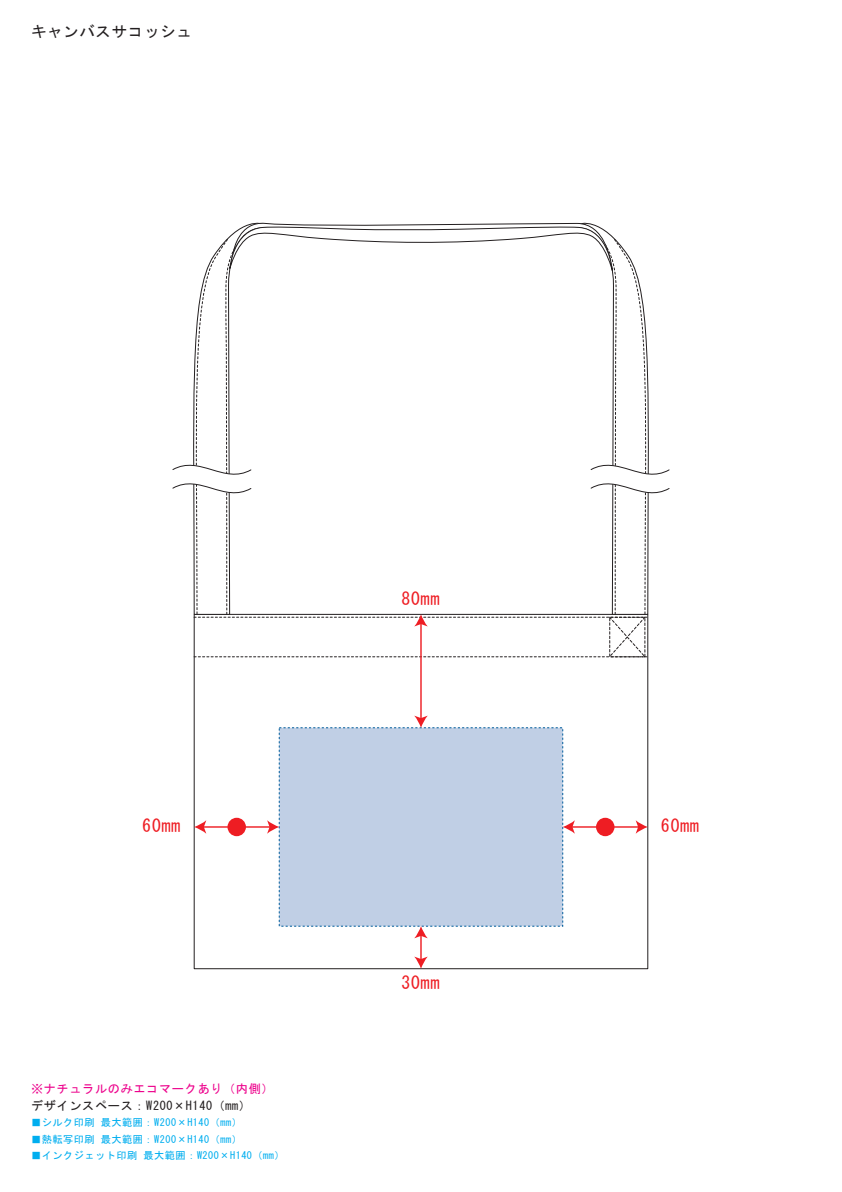
<style>
.page{position:relative;width:842px;height:1192px;background:#fff}
.page>*{position:absolute;margin:0;border:0;box-sizing:border-box;transform-origin:0 0}
.t1{font:17.7px "MS Gothic";letter-spacing:.05em;color:#ee1d23}
.t2{font:15.4px "MS Gothic";letter-spacing:.05em;color:#231f20}
.t3{font:12.2px "MS Gothic";letter-spacing:.05em;color:#231f20}
.t4{font:12.2px "MS Gothic";letter-spacing:.05em;color:#ed028c}
.t5{font:10.2px "MS Gothic";letter-spacing:.05em;color:#00aeef}
</style>
<div class="page">
<div style="left:194px;top:614px;width:454px;height:355px;background:#fff;border:1px solid #231f20"></div>
<div style="left:279px;top:728px;width:284px;height:198px;background:#c0cfe5"></div>
<hr style="left:420px;top:623px;width:2px;height:96px;background:#ee1d23">
<svg style="left:172px;top:222px;width:498px;height:436px"></svg>
<svg style="left:414px;top:716px;width:14px;height:12px"></svg>
<hr style="left:420px;top:935px;width:2px;height:25px;background:#ee1d23">
<svg style="left:414px;top:926px;width:14px;height:12px"></svg>
<svg style="left:414px;top:957px;width:14px;height:12px"></svg>
<div style="left:227px;top:818px;width:19px;height:18px;background:#ee1d23;border-radius:50%"></div>
<hr style="left:203px;top:826px;width:68px;height:2px;background:#ee1d23">
<svg style="left:267px;top:820px;width:12px;height:14px"></svg>
<svg style="left:194px;top:820px;width:12px;height:14px"></svg>
<div style="left:596px;top:818px;width:18px;height:18px;background:#ee1d23;border-radius:50%"></div>
<hr style="left:571px;top:826px;width:68px;height:2px;background:#ee1d23">
<svg style="left:636px;top:820px;width:12px;height:14px"></svg>
<svg style="left:563px;top:820px;width:12px;height:14px"></svg>
<h2 class="t2" style="left:31px;top:24px;width:162px">キャンバスサコッシュ</h2>
<h1 class="t1" style="left:401px;top:590px;width:40px">80mm</h1>
<h1 class="t1" style="left:142px;top:817px;width:40px">60mm</h1>
<h1 class="t1" style="left:661px;top:817px;width:40px">60mm</h1>
<p class="t4" style="left:31px;top:1083px;width:244px">※ナチュラルのみエコマークあり（内側）</p>
<p class="t3" style="left:31px;top:1099px;width:222px">デザインスペース：W200×H140（mm）</p>
<p class="t5" style="left:31px;top:1118px;width:212px">■シルク印刷 最大範囲：W200×H140（mm）</p>
<p class="t5" style="left:31px;top:1134px;width:212px">■熱転写印刷 最大範囲：W200×H140（mm）</p>
<p class="t5" style="left:31px;top:1151px;width:255px">■インクジェット印刷 最大範囲：W200×H140（mm）</p>
<h1 class="t1" style="left:401px;top:973px;width:40px">30mm</h1>
</div>
